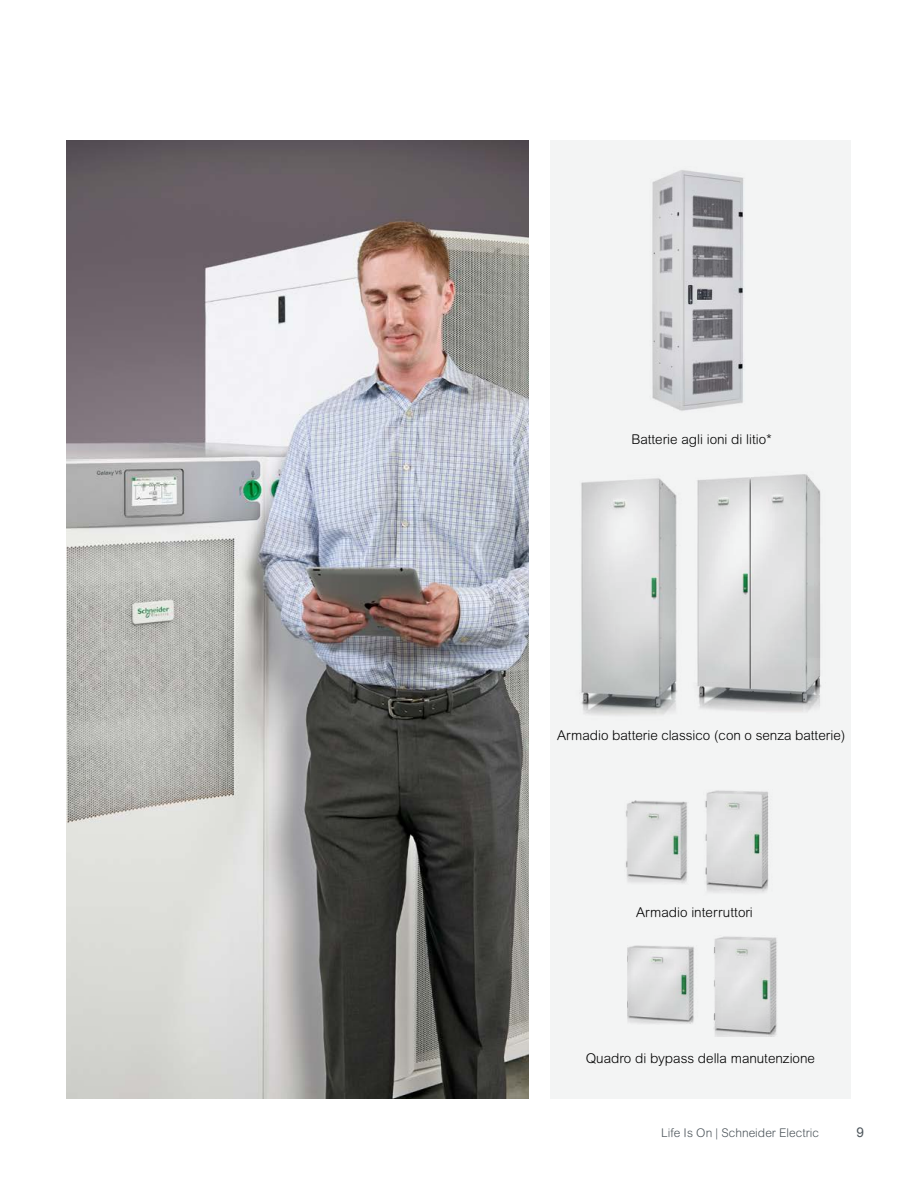
<style>
.page{position:relative;width:918px;height:1188px;background:#fff}
.page>*{position:absolute;margin:0;border:0;box-sizing:border-box;transform-origin:0 0}
.t1{font:300 13.5px "Arial Rounded MT Std";color:#000}
.t2{font:13.5px "Arial";color:#4d555b}
.t3{font:300 12px "Arial Rounded MT Std";color:#4d555b}
</style>
<div class="page">
<div style="left:550px;top:140px;width:301px;height:959px;background:#f3f4f4"></div>
<img style="left:625px;top:800px;width:63px;height:84px">
<img style="left:705px;top:790px;width:64px;height:103px">
<img style="left:627px;top:945px;width:67px;height:79px">
<img style="left:713px;top:936px;width:64px;height:100px">
<img style="left:652px;top:170px;width:92px;height:241px">
<img style="left:581px;top:478px;width:96px;height:238px">
<img style="left:697px;top:474px;width:124px;height:238px">
<img style="left:67px;top:140px;width:462px;height:959px">
<p class="t1" style="left:631px;top:431px;width:142px">Batterie agli ioni di litio*</p>
<p class="t1" style="left:557px;top:727px;width:290px">Armadio batterie classico (con o senza batterie)</p>
<p class="t1" style="left:636px;top:904px;width:118px">Armadio interruttori</p>
<p class="t1" style="left:586px;top:1051px;width:231px">Quadro di bypass della manutenzione</p>
<p class="t3" style="left:661px;top:1125px;width:159px">Life Is On | Schneider Electric</p>
<p class="t2" style="left:856px;top:1123px;width:9px">9</p>
</div>
